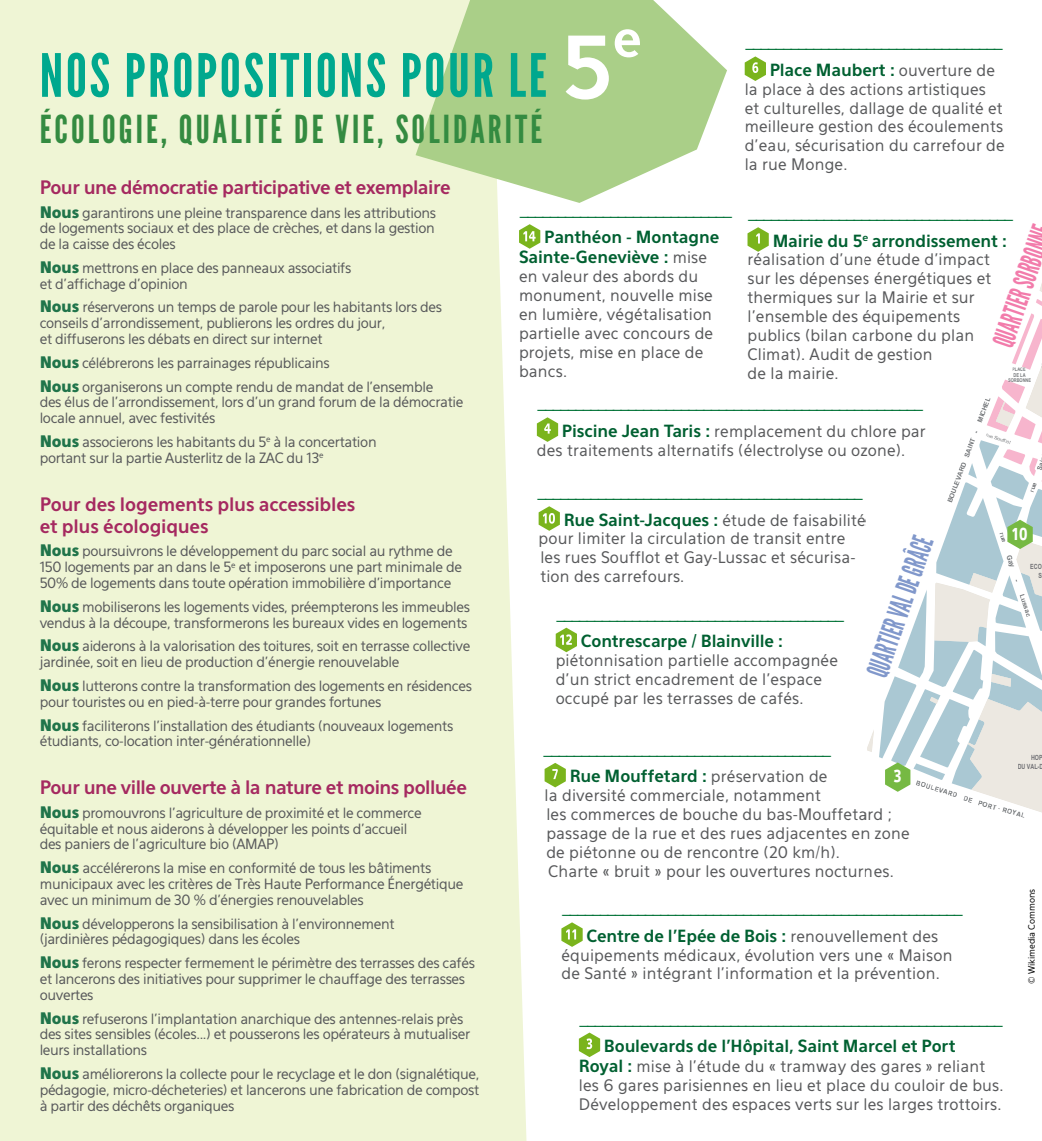
<style>
.page{position:relative;width:1042px;height:1141px;background:#fff}
.page>*{position:absolute;margin:0;border:0;box-sizing:border-box;transform-origin:0 0}
.t1{font:87.5px "Eau Sans Bold Os F";color:#fff}
.t2{font:59.5px "League Gothic";color:#00a88e}
.t3{font:38.5px "League Gothic";letter-spacing:.08em;color:#348b41}
.t4{font:29.22px "League Gothic";color:#8198cb;scale:.75 1}
.t5{font:29.22px "League Gothic";color:#f27cab;scale:.75 1}
.t6{font:700 19.95px "Colaborate";color:#fff;scale:.75 1}
.t7{font:700 18.38px/22.1px "Eau Sans";letter-spacing:-.025em;color:#a52960}
.t8{font:16.62px "Eau Sans Book Os F";color:#007236}
.t9{font:700 16.62px/19.9px "Eau Sans";letter-spacing:-.01em;color:#006031}
.t10{font:15.75px/18.9px "Eau Sans";letter-spacing:.01em;color:#58595b}
.t11{font:14px/15.8px "Eau Sans";letter-spacing:-.025em;color:#58595b}
.t12{font:8.75px "Eau Sans Book Os F";color:#000}
.t13{font:700 7.17px "Arial";color:#74777a;scale:.95 1}
.t14{font:700 7.17px/8.9px "Arial";color:#717175;text-align:right;scale:.75 1}
.t15{font:700 5.42px/5.4px "Arial";color:#74777a;text-align:center;scale:.75 1}
.t16{font:5.42px "Arial";color:#74777a;scale:.95 1}
.s1{font-weight:400;font-size:15.75px;color:#58595b}
.s2{font-weight:900;font-size:15.75px;color:#20744a}
.s3{color:#756770}
.s4{font-weight:700;font-size:16.62px;color:#006031}
</style>
<div class="page">
<svg style="left:579px;top:1033px;width:21px;height:24px"></svg>
<svg style="left:537px;top:417px;width:21px;height:25px"></svg>
<svg style="left:527px;top:224px;width:13px;height:25px"></svg>
<div style="left:0;top:0;width:527px;height:1141px;background:#eff5d5"></div>
<svg style="left:415px;top:0;width:312px;height:203px;background:#bedaa2"></svg>
<svg style="left:544px;top:763px;width:22px;height:24px"></svg>
<svg style="left:561px;top:922px;width:22px;height:25px"></svg>
<svg style="left:556px;top:628px;width:21px;height:24px"></svg>
<svg style="left:747px;top:227px;width:22px;height:25px"></svg>
<svg style="left:745px;top:56px;width:21px;height:25px"></svg>
<svg style="left:538px;top:506px;width:22px;height:25px"></svg>
<svg style="left:867px;top:283px;width:175px;height:530px"></svg>
<h2 class="t2" style="left:40px;top:40px;width:108px">NOS PROPOSITIONS</h2>
<h2 class="t2" style="left:401px;top:40px;width:24px">POUR</h2>
<h2 class="t2" style="left:508px;top:40px;width:19px">LE</h2>
<h3 class="t3" style="left:40px;top:106px;width:490px">ÉCOLOGIE, QUALITÉ DE VIE, SOLIDARITÉ</h3>
<h1 class="t1" style="left:561px;top:-1px;width:82px">5<sup>e</sup></h1>
<p class="t8" style="left:745px;top:39px;width:260px">––––––––––––––––––––––––––––––––––</p>
<p class="t9" style="left:770px;top:60px;width:227px">Place Maubert : <span class="s1">ouverture de</span></p>
<p class="t10" style="left:745px;top:79px;width:262px">la place à des actions artistiques<br>et culturelles, dallage de qualité et meilleure gestion des écoulements d’eau, sécurisation du carrefour de la rue Monge.</p>
<h3 class="t7" style="left:40px;top:176px;width:412px">Pour une démocratie participative et exemplaire</h3>
<p class="t11" style="left:40px;top:205px;width:398px;text-align:justify"><span class="s2">Nous</span> garantirons une pleine transparence dans les attributions de logements sociaux et des place de crèches, et dans la gestion de la caisse des écoles</p>
<p class="t11" style="left:40px;top:260px;width:313px"><span class="s2">Nous</span> mettrons en place des panneaux associatifs et d’affichage d’opinion</p>
<p class="t11" style="left:40px;top:300px;width:404px"><span class="s2">Nous</span> réserverons un temps de parole pour les habitants lors des conseils d’arrondissement, publierons les ordres du jour,<br>et diffuserons les débats en direct sur internet</p>
<p class="t11" style="left:40px;top:351px;width:395px;line-height:23.8px"><span class="s2">Nous</span> célébrerons les parrainages républicains<br><span class="s2">Nous</span> organiserons un compte rendu de mandat de l’ensemble</p>
<p class="t11" style="left:40px;top:395px;width:425px">des élus de l’arrondissement, lors d’un grand forum de la démocratie locale annuel, avec festivités</p>
<p class="t11" style="left:40px;top:434px;width:338px"><span class="s2">Nous</span> associerons les habitants du 5<sup>e</sup> à la concertation portant sur la partie Austerlitz de la ZAC du 13<sup>e</sup></p>
<h3 class="t7" style="left:40px;top:493px;width:317px">Pour des logements plus accessibles et plus écologiques</h3>
<p class="t11" style="left:40px;top:543px;width:424px"><span class="s2">Nous</span> poursuivrons le développement du parc social au rythme de<br>150 logements par an dans le 5<sup>e</sup> et imposerons une part minimale de<br>50% de logements dans toute opération immobilière d’importance</p>
<p class="t11" style="left:40px;top:599px;width:432px"><span class="s2">Nous</span> mobiliserons les logements vides, préempterons les immeubles vendus à la découpe, transformerons les bureaux vides en logements</p>
<p class="t11" style="left:40px;top:638px;width:432px"><span class="s2">Nous</span> aiderons à la valorisation des toitures, soit en terrasse collective jardinée, soit en lieu de production d’énergie renouvelable</p>
<p class="t11" style="left:40px;top:678px;width:434px"><span class="s2">Nous</span> lutterons contre la transformation des logements en résidences pour touristes ou en pied-à-terre pour grandes fortunes</p>
<p class="t11" style="left:40px;top:718px;width:415px"><span class="s2">Nous</span> faciliterons l’installation des étudiants (nouveaux logements étudiants, co-location inter-générationnelle)</p>
<h3 class="t7" style="left:40px;top:776px;width:429px">Pour une ville ouverte à la nature et moins polluée</h3>
<p class="t11" style="left:40px;top:805px;width:384px"><span class="s2">Nous</span> promouvrons l’agriculture de proximité et le commerce équitable et nous aiderons à développer les points d’accueil des paniers de l’agriculture bio (AMAP)</p>
<p class="t11" style="left:40px;top:860px;width:425px"><span class="s2">Nous</span> accélérerons la mise en conformité de tous les bâtiments municipaux avec les critères de Très Haute Performance Énergétique avec un minimum de 30 % d’énergies renouvelables</p>
<p class="t11" style="left:40px;top:916px;width:356px"><span class="s2">Nous</span> développerons la sensibilisation à l’environnement (jardinières pédagogiques) dans les écoles</p>
<p class="t11" style="left:40px;top:955px;width:437px"><span class="s2">Nous</span> ferons respecter fermement le périmètre des terrasses des cafés et lancerons des initiatives pour supprimer le chauffage des terrasses ouvertes</p>
<p class="t11" style="left:40px;top:1011px;width:432px"><span class="s2">Nous</span> refuserons l’implantation anarchique des antennes-relais près des sites sensibles (écoles...) et pousserons les opérateurs à mutualiser leurs installations</p>
<p class="t11" style="left:40px;top:1066px;width:441px;text-align:justify"><span class="s2">Nous</span> améliorerons la collecte pour le recyclage et le don (signalétique, pédagogie, micro-décheteries) et lancerons une fabrication de compost à partir des déchêts organiques</p>
<p class="t8" style="left:519px;top:206px;width:215px">––––––––––––––––––––––––––––</p>
<p class="t9" style="left:519px;top:227px;width:202px;text-indent:25px">Panthéon - Montagne<br>Sainte-Geneviève : <span class="s1">mise</span></p>
<p class="t10" style="left:519px;top:267px;width:196px">en valeur des abords du monument, nouvelle mise en lumière, végétalisation partielle avec concours de projets, mise en place de bancs.</p>
<p class="t8" style="left:747px;top:210px;width:268px">–––––––––––––––––––––––––––––––––––</p>
<p class="t9" style="left:773px;top:230px;width:236px">Mairie du 5<sup>e</sup> arrondissement :</p>
<p class="t10" style="left:747px;top:250px;width:245px">réalisation d’une étude d’impact sur les dépenses énergétiques et thermiques sur la Mairie et sur l’ensemble des équipements publics (bilan carbone du plan<br>Climat). Audit de gestion<br>de la mairie.</p>
<h3 class="t5" style="left:985px;top:340px;width:162px;rotate:-71deg">QUARTIER SORBONN</h3>
<p class="t15" style="left:1008px;top:367px;width:32px">PLACE<br>DE LA<br><span class="s3">SO</span>RBONNE</p>
<p class="t8" style="left:537px;top:400px;width:388px">–––––––––––––––––––––––––––––––––––––––––––––––––––</p>
<p class="t10" style="left:537px;top:421px;width:390px;text-indent:25px"><span class="s4">Piscine Jean Taris :</span> remplacement du chlore par des traitements alternatifs (électrolyse ou ozone).</p>
<p class="t8" style="left:537px;top:489px;width:328px">–––––––––––––––––––––––––––––––––––––––––––</p>
<p class="t10" style="left:538px;top:510px;width:329px;text-indent:25px"><span class="s4">Rue Saint-Jacques :</span> étude de faisabilité pour limiter la circulation de transit entre les rues Soufflot et Gay-Lussac et sécurisa&shy;tion des carrefours.</p>
<h3 class="t4" style="left:860px;top:670px;width:197px;rotate:-71deg">QUARTIER VAL DE GRÂCE</h3>
<p class="t8" style="left:556px;top:610px;width:290px">––––––––––––––––––––––––––––––––––––––</p>
<p class="t9" style="left:581px;top:631px;width:204px">Contrescarpe / Blainville :</p>
<p class="t10" style="left:556px;top:651px;width:284px">piétonnisation partielle accompagnée d’un strict encadrement de l’espace occupé par les terrasses de cafés.</p>
<p class="t13" style="left:975px;top:420px;width:29px;rotate:-70deg">MICHEL</p>
<p class="t13" style="left:945px;top:501px;width:82px;rotate:-70deg">BOULEVARD SAINT -</p>
<p class="t16" style="left:987px;top:431px;width:29px;rotate:19deg">rue Soufflot</p>
<h3 class="t6" style="left:1010px;top:523px;width:24px">10</h3>
<p class="t14" style="left:1030px;top:562px;width:17px">ECO<br>S</p>
<p class="t13" style="left:1021px;top:578px;width:42px;rotate:72deg">- Lussac</p>
<p class="t14" style="left:1017px;top:753px;width:36px">HOP<br>DU VAL-D</p>
<p class="t8" style="left:543px;top:745px;width:290px">––––––––––––––––––––––––––––––––––––––</p>
<p class="t9" style="left:570px;top:766px;width:259px">Rue Mouffetard : <span class="s1">préservation de</span></p>
<p class="t10" style="left:544px;top:786px;width:367px">la diversité commerciale, notamment<br>les commerces de bouche du bas-Mouffetard ; passage de la rue et des rues adjacentes en zone de piétonne ou de rencontre (20 km/h).<br>Charte « bruit » pour les ouvertures nocturnes.</p>
<p class="t8" style="left:561px;top:905px;width:403px">–––––––––––––––––––––––––––––––––––––––––––––––––––––</p>
<p class="t9" style="left:586px;top:926px;width:353px">Centre de l’Epée de Bois : <span class="s1">renouvellement des</span></p>
<p class="t10" style="left:561px;top:945px;width:392px">équipements médicaux, évolution vers une « Maison de Santé » intégrant l’information et la prévention.</p>
<h3 class="t6" style="left:893px;top:765px;width:13px">3</h3>
<p class="t13" style="left:917px;top:778px;width:64px;rotate:18deg">BOULEVARD DE</p>
<p class="t13" style="left:979px;top:798px;width:22px;rotate:17deg">PORT</p>
<p class="t13" style="left:1003px;top:805px;width:26px;rotate:15deg">ROYAL</p>
<p class="t12" style="left:1026px;top:984px;width:97px;rotate:-90deg">© Wikimedia Commons</p>
<p class="t8" style="left:579px;top:1015px;width:426px">––––––––––––––––––––––––––––––––––––––––––––––––––––––––</p>
<p class="t9" style="left:604px;top:1036px;width:353px">Boulevards de l’Hôpital, Saint Marcel et Port</p>
<p class="t10" style="left:579px;top:1057px;width:426px"><span class="s4">Royal :</span> mise à l’étude du « tramway des gares » reliant les 6 gares parisiennes en lieu et place du couloir de bus.<br>Développement des espaces verts sur les larges trottoirs.</p>
</div>
